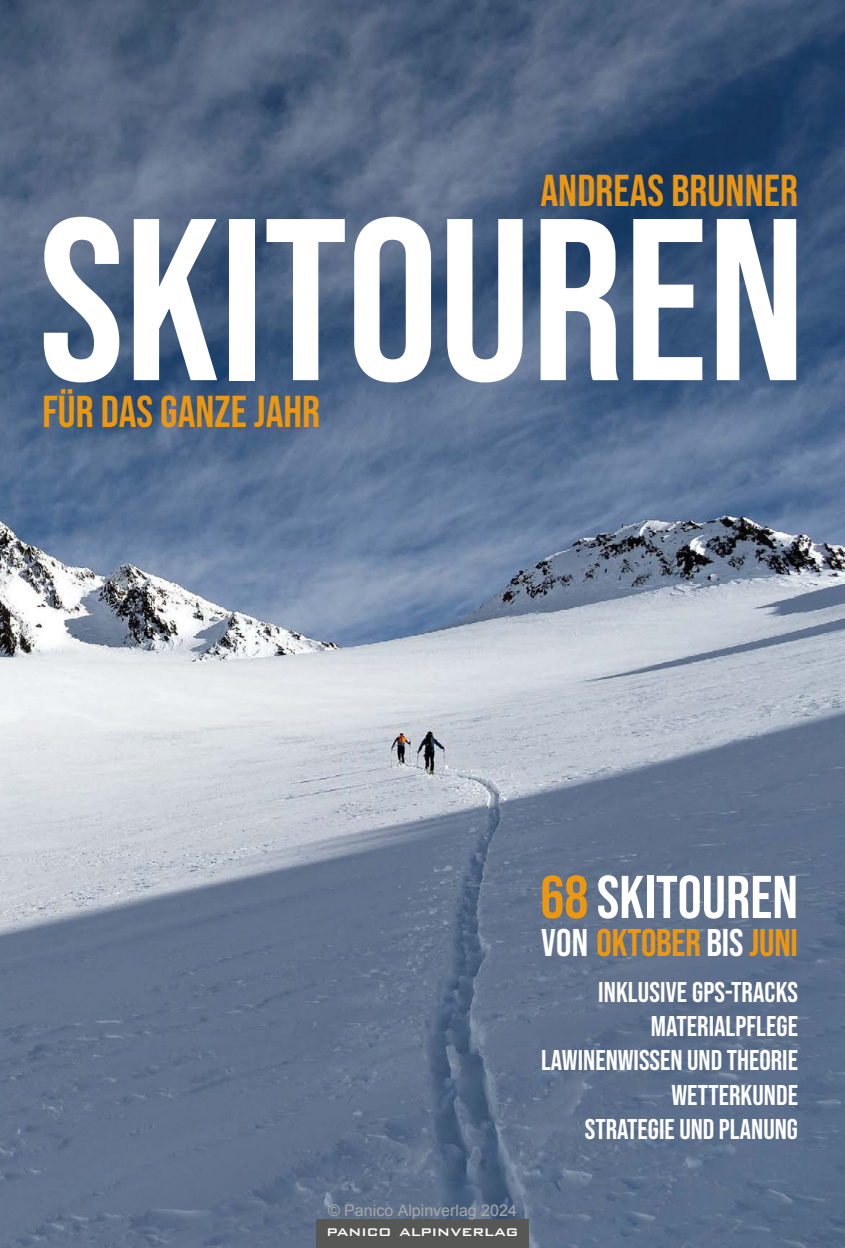
<style>
.page{position:relative;width:845px;height:1248px;background:#fff}
.page>*{position:absolute;margin:0;border:0;box-sizing:border-box;transform-origin:0 0}
.t1{font:230px "Bebas Neue";color:#fff}
.t2{font:60.2px "Bebas Neue";color:#fff}
.t3{font:44.4px "Bebas Neue";color:#ec9712}
.t4{font:38.4px "Bebas Neue";letter-spacing:-.005em;color:#ec9712}
.t5{font:28.4px/34px "Bebas Neue";color:#fff;text-align:right}
.t6{font:500 18px "Bank Gothic BT";color:#fff}
.t7{font:16px "Arial";color:#a6a6a6}
.s1{color:#ec9712}
.s2{color:#fff}
</style>
<div class="page">
<img style="left:0;top:0;width:845px;height:1247px">
<div style="left:316px;top:1219px;width:213px;height:28px;background:#575756"></div>
<h3 class="t3" style="left:540px;top:165px;width:259px">ANDREAS BRUNNER</h3>
<h1 class="t1" style="left:39px;top:170px;width:768px">SKITOUREN</h1>
<h3 class="t3" style="left:43px;top:386px;width:279px">FÜR DAS GANZE JAHR</h3>
<h2 class="t2" style="left:540px;top:863px;width:259px"><span class="s1">68</span> SKITOUREN</h2>
<h3 class="t4" style="left:541px;top:921px;width:258px"><span class="s2">VON</span> OKTOBER <span class="s2">BIS</span> JUNI</h3>
<p class="t5" style="left:541px;top:975px;width:258px">INKLUSIVE GPS-TRACKS<br>MATERIALPFLEGE<br>LAWINENWISSEN UND THEORIE<br>WETTERKUNDE<br>STRATEGIE UND PLANUNG</p>
<p class="t7" style="left:328px;top:1199px;width:190px">© Panico Alpinverlag 2024</p>
<p class="t6" style="left:327px;top:1220px;width:193px">panico alpinverlag</p>
</div>
